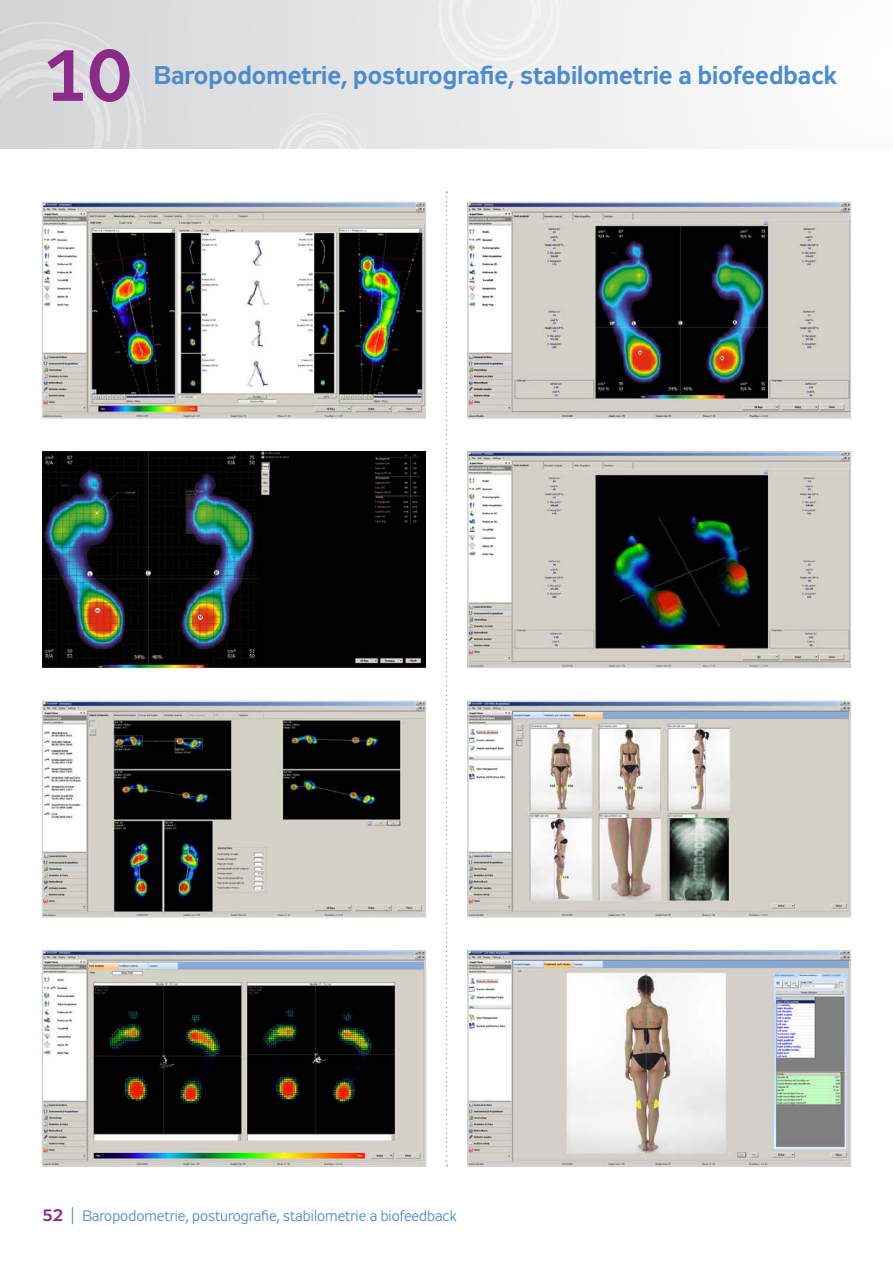
<style>
.page{position:relative;width:893px;height:1263px;background:#fff}
.page>*{position:absolute;margin:0;border:0;box-sizing:border-box;transform-origin:0 0}
.t1{font:72px "Zeppelin 33";color:#8a2b87}
.t2{font:25.5px "Zeppelin 33";color:#4d8cca}
.t3{font:15px "Zeppelin 31";color:#4d8cca}
.s1{font-family:"Zeppelin 33";font-size:16.5px;color:#8a2b87}
.s2{font-size:16.5px}
</style>
<div class="page">
<div style="left:0;top:0;width:893px;height:149px;background:linear-gradient(to right,#d2d3d5,#fefefe)"></div>
<svg style="left:0;top:22px;width:146px;height:216px"></svg>
<div style="left:436px;top:0;width:126px;height:78px;background:#ececed"></div>
<svg style="left:275px;top:113px;width:92px;height:89px"></svg>
<img style="left:45px;top:205px;width:378px;height:211px">
<div style="left:42px;top:202px;width:384px;height:217px;border:2px solid #d1d3d5"></div>
<img style="left:470px;top:205px;width:378px;height:211px">
<div style="left:467px;top:202px;width:384px;height:217px;border:2px solid #d1d3d5"></div>
<img style="left:43px;top:452px;width:382px;height:215px">
<img style="left:470px;top:454px;width:378px;height:211px">
<div style="left:467px;top:451px;width:384px;height:217px;border:2px solid #d1d3d5"></div>
<img style="left:45px;top:704px;width:378px;height:210px">
<div style="left:42px;top:701px;width:384px;height:216px;border:2px solid #d1d3d5"></div>
<img style="left:470px;top:704px;width:378px;height:210px">
<div style="left:467px;top:701px;width:384px;height:216px;border:2px solid #d1d3d5"></div>
<img style="left:45px;top:953px;width:378px;height:211px">
<div style="left:42px;top:950px;width:384px;height:217px;border:2px solid #d1d3d5"></div>
<img style="left:470px;top:953px;width:378px;height:211px">
<div style="left:467px;top:950px;width:384px;height:217px;border:2px solid #d1d3d5"></div>
<svg style="left:446px;top:191px;width:1px;height:975px"></svg>
<h1 class="t1" style="left:43px;top:35px;width:91px">10</h1>
<h2 class="t2" style="left:154px;top:61px;width:685px">Baropodometrie, posturografie, stabilometrie a biofeedback</h2>
<p class="t3" style="left:43px;top:1207px;width:416px"><span class="s1">52</span> <span class="s2">|</span> Baropodometrie, posturografie, stabilometrie a biofeedback</p>
</div>
